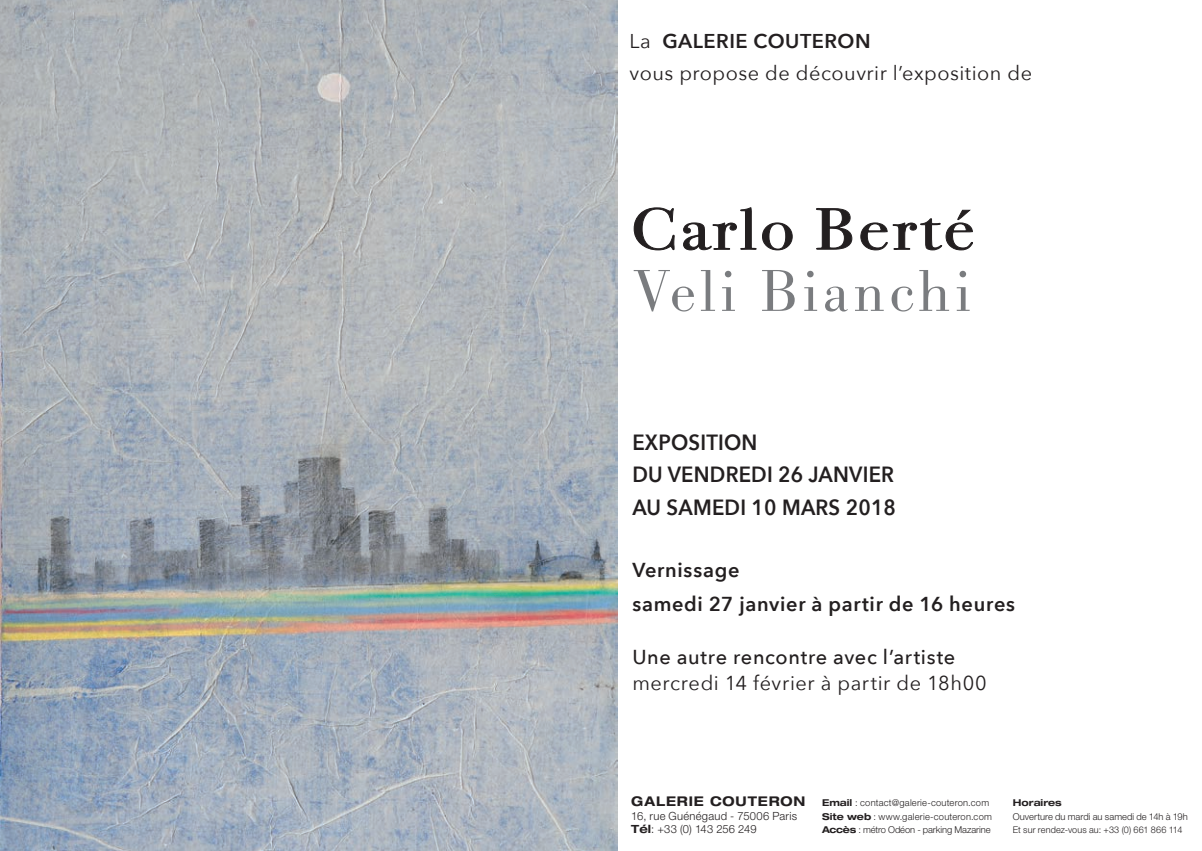
<style>
.page{position:relative;width:1202px;height:851px;background:#fff}
.page>*{position:absolute;margin:0;border:0;box-sizing:border-box;transform-origin:0 0}
.t1{font:300 61.4px "Becker Bodoni";letter-spacing:.07em;color:#7a7c7f}
.t2{font:58.6px "Bodoni Svty Two ITCTT";letter-spacing:.05em;color:#231f20;scale:1.21 1}
.t3{font:600 22px/32.8px "Avenir Next";letter-spacing:.01em;color:#231f20;scale:.93 1}
.t4{font:600 20.2px/33.8px "Avenir Next";letter-spacing:.035em;color:#231f20}
.t5{font:20.2px "Avenir Next";letter-spacing:.03em;color:#231f20}
.t6{font:500 20.2px "Avenir Next";letter-spacing:.035em;color:#231f20}
.t7{font:20px/31.4px "Avenir Next";letter-spacing:.025em;color:#231f20}
.t8{font:700 expanded 13.4px "Helvetica Neue LT Pro";letter-spacing:.07em;color:#231f20;scale:.96 1}
.t9{font:300 11.2px/13.4px "Helvetica Neue LT Pro";letter-spacing:.025em;color:#231f20}
.t10{font:300 9.4px/13.4px "Helvetica Neue LT Pro";letter-spacing:.01em;color:#231f20}
.t11{font:700 expanded 9.4px "Helvetica Neue LT Pro";color:#231f20}
.t12{font:300 9.2px "Helvetica Neue LT Pro";letter-spacing:.01em;color:#231f20}
.s1{font-weight:600}
.s2{font-weight:700;font-stretch:expanded}
</style>
<div class="page">
<img style="left:0;top:0;width:617px;height:850px">
<svg style="left:634px;top:207px;width:40px;height:43px"></svg>
<svg style="left:683px;top:207px;width:73px;height:43px"></svg>
<svg style="left:762px;top:223px;width:30px;height:27px"></svg>
<svg style="left:816px;top:208px;width:36px;height:41px"></svg>
<svg style="left:860px;top:210px;width:113px;height:40px"></svg>
<h3 class="t7" style="left:629px;top:25px;width:404px">La <span class="s1">GALERIE COUTERON<br></span>vous propose de découvrir l’exposition de</h3>
<h2 class="t2" style="left:631px;top:181px;width:285px">Carlo Berté</h2>
<h1 class="t1" style="left:635px;top:254px;width:338px">Veli Bianchi</h1>
<h3 class="t3" style="left:632px;top:425px;width:285px">EXPOSITION<br>DU VENDREDI 26 JANVIER<br>AU SAMEDI 10 MARS 2018</h3>
<h3 class="t4" style="left:632px;top:552px;width:384px">Vernissage<br>samedi 27 janvier à partir de 16 heures</h3>
<h3 class="t6" style="left:632px;top:640px;width:325px">Une autre rencontre avec l’artiste</h3>
<h3 class="t5" style="left:632px;top:665px;width:356px">mercredi 14 février à partir de 18h00</h3>
<h3 class="t8" style="left:631px;top:793px;width:183px">GALERIE COUTERON</h3>
<p class="t9" style="left:631px;top:808px;width:167px">16, rue Guénégaud - 75006 Paris<br><span class="s2">Tél</span>: +33 (0) 143 256 249</p>
<p class="t10" style="left:822px;top:796px;width:171px"><span class="s2">Email</span> : contact@galerie-couteron.com<br><span class="s2">Site web</span> : www.galerie-couteron.com<br><span class="s2">Accès</span> : métro Odéon - parking Mazarine</p>
<p class="t11" style="left:1013px;top:797px;width:51px">Horaires</p>
<p class="t10" style="left:1013px;top:809px;width:177px">Ouverture du mardi au samedi de 14h à 19h</p>
<p class="t12" style="left:1013px;top:823px;width:171px">Et sur rendez-vous au: +33 (0) 661 866 114</p>
</div>
